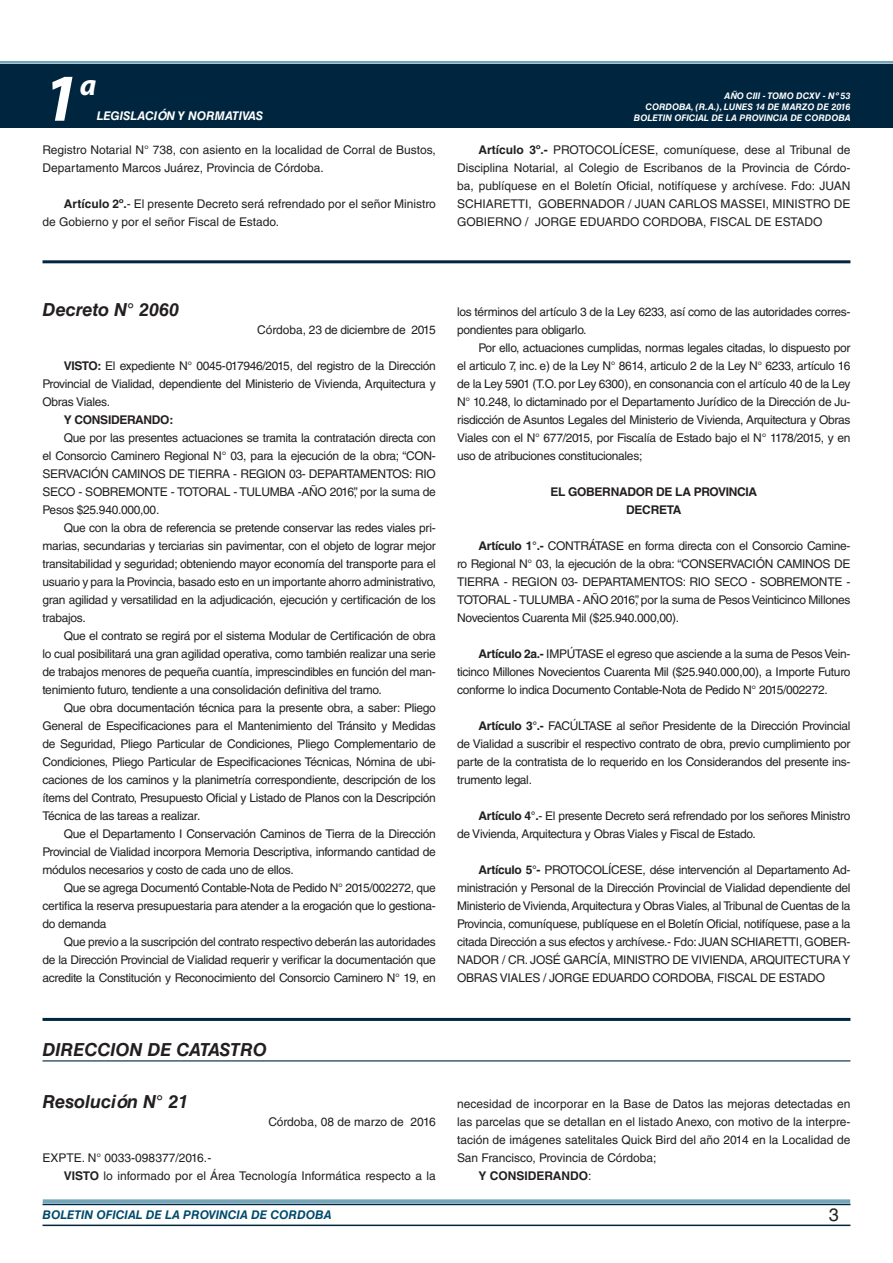
<style>
.page{position:relative;width:893px;height:1263px;background:#fff}
.page>*{position:absolute;margin:0;border:0;box-sizing:border-box;transform-origin:0 0}
.t1{font:italic 700 67.5px "Myriad Pro";color:#fff}
.t2{font:italic 700 30px "Myriad Pro";color:#fff}
.DOC__N{font:italic 700 18px "Helvetica LT Std";color:#231f20}
.NOMBRE_DE_MINISTERIO{font:italic 700 18px "Helvetica LT Std";color:#231f20}
.t3{font:18px "Helvetica LT Std";color:#231f20}
.TEXTO_BASE{font:12px/18px "Helvetica LT Std";letter-spacing:-.025em;color:#231f20;text-align:justify}
.TEXTO_BASE-2{font:12px/18px "Helvetica LT Std";color:#231f20}
.TEXTO_BASE-3{font:700 12px "Helvetica LT Std";letter-spacing:-.025em;color:#231f20}
.t4{font:italic 700 12px "Helvetica LT Std";color:#004b6c}
.t5{font:italic 700 12px "Helvetica LT Std";color:#fff}
.TEXTO_BASE-4{font:700 12px "Helvetica LT Std";color:#231f20}
.t6{font:italic 700 9px/10.8px "Helvetica LT Std";color:#fff;text-align:right}
.s1{font-weight:700}
.s2{font-weight:400}
</style>
<div class="page">
<div style="left:0;top:61px;width:893px;height:6px;background:#fff;opacity:.75"></div>
<div style="left:0;top:64px;width:893px;height:64px;background:#00263f"></div>
<hr style="left:43px;top:1224px;width:807px;height:2px;background:#00263f">
<div style="left:42px;top:1198px;width:809px;height:8px;background:#fff;opacity:.75"></div>
<hr style="left:43px;top:1060px;width:807px;height:1px;background:#00263f">
<hr style="left:43px;top:260px;width:807px;height:3px;background:#00263f">
<hr style="left:43px;top:1018px;width:807px;height:3px;background:#00263f">
<h1 class="t1" style="left:43px;top:54px;width:38px">1</h1>
<h2 class="t2" style="left:80px;top:66px;width:18px">a</h2>
<p class="t5" style="left:97px;top:109px;width:168px">LEGISLACIÓN Y NORMATIVAS</p>
<p class="TEXTO_BASE-2" style="left:43px;top:141px;width:395px">Registro Notarial N° 738, con asiento en la localidad de Corral de Bustos,<br>Departamento Marcos Juárez, Provincia de Córdoba.</p>
<p class="TEXTO_BASE-2" style="left:43px;top:195px;width:395px;text-indent:21px"><span class="s1">Artículo 2º.</span>- El presente Decreto será refrendado por el señor Ministro de Gobierno y por el señor Fiscal de Estado.</p>
<p class="t6" style="left:634px;top:91px;width:218px">AÑO CIII - TOMO DCXV - Nº 53<br>CORDOBA, (R.A.), LUNES 14 DE MARZO DE 2016<br>BOLETIN OFICIAL DE LA PROVINCIA DE CORDOBA</p>
<p class="TEXTO_BASE" style="left:457px;top:141px;width:395px;text-indent:21px"><span class="s1">Artículo 3º.-</span> PROTOCOLÍCESE, comuníquese, dese al Tribunal de Disciplina Notarial, al Colegio de Escribanos de la Provincia de Córdo&shy;ba, publíquese en el Boletín Oficial, notifíquese y archívese. Fdo: JUAN SCHIARETTI, GOBERNADOR / JUAN CARLOS MASSEI, MINISTRO DE GOBIERNO / JORGE EDUARDO CORDOBA, FISCAL DE ESTADO</p>
<p class="DOC__N" style="left:43px;top:298px;width:138px">Decreto N° 2060</p>
<p class="TEXTO_BASE" style="left:257px;top:321px;width:180px">Córdoba, 23 de diciembre de 2015</p>
<p class="TEXTO_BASE" style="left:43px;top:357px;width:395px;text-indent:21px"><span class="s1">VISTO:</span> El expediente N° 0045-017946/2015, del registro de la Dirección Provincial de Vialidad, dependiente del Ministerio de Vivienda, Arquitectura y Obras Viales.</p>
<p class="TEXTO_BASE-3" style="left:64px;top:412px;width:111px">Y CONSIDERANDO:</p>
<p class="TEXTO_BASE" style="left:43px;top:429px;width:395px;text-indent:21px">Que por las presentes actuaciones se tramita la contratación directa con el Consorcio Caminero Regional N° 03, para la ejecución de la obra; “CON-SERVACIÓN CAMINOS DE TIERRA - REGION 03- DEPARTAMENTOS: RIO SECO - SOBREMONTE - TOTORAL - TULUMBA -AÑO 2016”, por la suma de Pesos $25.940.000,00.</p>
<p class="TEXTO_BASE" style="left:43px;top:519px;width:395px;text-indent:21px">Que con la obra de referencia se pretende conservar las redes viales pri&shy;marias, secundarias y terciarias sin pavimentar, con el objeto de lograr mejor transitabilidad y seguridad; obteniendo mayor economía del transporte para el usuario y para la Provincia, basado esto en un importante ahorro administrativo, gran agilidad y versatilidad en la adjudicación, ejecución y certificación de los trabajos.</p>
<p class="TEXTO_BASE" style="left:43px;top:627px;width:395px;text-indent:21px">Que el contrato se regirá por el sistema Modular de Certificación de obra lo cual posibilitará una gran agilidad operativa, como también realizar una serie de trabajos menores de pequeña cuantía, imprescindibles en función del man&shy;tenimiento futuro, tendiente a una consolidación definitiva del tramo.</p>
<p class="TEXTO_BASE" style="left:43px;top:699px;width:395px;text-indent:21px">Que obra documentación técnica para la presente obra, a saber: Pliego General de Especificaciones para el Mantenimiento del Tránsito y Medidas de Seguridad, Pliego Particular de Condiciones, Pliego Complementario de Condiciones, Pliego Particular de Especificaciones Técnicas, Nómina de ubi&shy;caciones de los caminos y la planimetría correspondiente, descripción de los ítems del Contrato, Presupuesto Oficial y Listado de Planos con la Descripción Técnica de las tareas a realizar.</p>
<p class="TEXTO_BASE" style="left:43px;top:825px;width:395px;text-indent:21px">Que el Departamento I Conservación Caminos de Tierra de la Dirección Provincial de Vialidad incorpora Memoria Descriptiva, informando cantidad de módulos necesarios y costo de cada uno de ellos.</p>
<p class="TEXTO_BASE" style="left:43px;top:879px;width:395px;text-indent:21px">Que se agrega Documentó Contable-Nota de Pedido N° 2015/002272, que certifica la reserva presupuestaria para atender a la erogación que lo gestiona&shy;do demanda</p>
<p class="TEXTO_BASE" style="left:43px;top:933px;width:395px;text-indent:21px">Que previo a la suscripción del contrato respectivo deberán las autoridades de la Dirección Provincial de Vialidad requerir y verificar la documentación que acredite la Constitución y Reconocimiento del Consorcio Caminero N° 19, en</p>
<p class="TEXTO_BASE" style="left:457px;top:303px;width:395px">los términos del artículo 3 de la Ley 6233, así como de las autoridades corres&shy;pondientes para obligarlo.</p>
<p class="TEXTO_BASE" style="left:457px;top:339px;width:395px;text-indent:21px">Por ello, actuaciones cumplidas, normas legales citadas, lo dispuesto por el articulo 7, inc. e) de la Ley N° 8614, articulo 2 de la Ley N° 6233, artículo 16 de la Ley 5901 (T.O. por Ley 6300), en consonancia con el artículo 40 de la Ley N° 10.248, lo dictaminado por el Departamento Jurídico de la Dirección de Ju&shy;risdicción de Asuntos Legales del Ministerio de Vivienda, Arquitectura y Obras Viales con el N° 677/2015, por Fiscalía de Estado bajo el N° 1178/2015, y en uso de atribuciones constitucionales;</p>
<p class="TEXTO_BASE-3" style="left:550px;top:484px;width:208px">EL GOBERNADOR DE LA PROVINCIA</p>
<p class="TEXTO_BASE-3" style="left:626px;top:502px;width:57px">DECRETA</p>
<p class="TEXTO_BASE" style="left:457px;top:537px;width:395px;text-indent:21px"><span class="s1">Artículo 1°.-</span> CONTRÁTASE en forma directa con el Consorcio Camine&shy;ro Regional N° 03, la ejecución de la obra: “CONSERVACIÓN CAMINOS DE TIERRA - REGION 03- DEPARTAMENTOS: RIO SECO - SOBREMONTE - TOTORAL - TULUMBA - AÑO 2016”, por la suma de Pesos Veinticinco Millones Novecientos Cuarenta Mil ($25.940.000,00).</p>
<p class="TEXTO_BASE" style="left:457px;top:645px;width:395px;text-indent:21px"><span class="s1">Artículo 2a.-</span> IMPÚTASE el egreso que asciende a la suma de Pesos Vein&shy;ticinco Millones Novecientos Cuarenta Mil ($25.940.000,00), a Importe Futuro conforme lo indica Documento Contable-Nota de Pedido N° 2015/002272.</p>
<p class="TEXTO_BASE" style="left:457px;top:717px;width:395px;text-indent:21px"><span class="s1">Artículo 3°.-</span> FACÚLTASE al señor Presidente de la Dirección Provincial de Vialidad a suscribir el respectivo contrato de obra, previo cumplimiento por parte de la contratista de lo requerido en los Considerandos del presente ins&shy;trumento legal.</p>
<p class="TEXTO_BASE" style="left:457px;top:807px;width:395px;text-indent:21px"><span class="s1">Artículo 4°.</span>- El presente Decreto será refrendado por los señores Ministro de Vivienda, Arquitectura y Obras Viales y Fiscal de Estado.</p>
<p class="TEXTO_BASE" style="left:457px;top:861px;width:395px;text-indent:21px"><span class="s1">Artículo 5°-</span> PROTOCOLÍCESE, dése intervención al Departamento Ad&shy;ministración y Personal de la Dirección Provincial de Vialidad dependiente del Ministerio de Vivienda, Arquitectura y Obras Viales, al Tribunal de Cuentas de la Provincia, comuníquese, publíquese en el Boletín Oficial, notifíquese, pase a la citada Dirección a sus efectos y archívese.- Fdo: JUAN SCHIARETTI, GOBER-NADOR / CR. JOSÉ GARCÍA, MINISTRO DE VIVIENDA, ARQUITECTURA Y OBRAS VIALES / JORGE EDUARDO CORDOBA, FISCAL DE ESTADO</p>
<p class="NOMBRE_DE_MINISTERIO" style="left:43px;top:1039px;width:226px">DIRECCION DE CATASTRO</p>
<p class="DOC__N" style="left:43px;top:1090px;width:147px">Resolución N° 21</p>
<p class="TEXTO_BASE-2" style="left:268px;top:1113px;width:169px">Córdoba, 08 de marzo de 2016</p>
<p class="TEXTO_BASE-2" style="left:43px;top:1149px;width:170px">EXPTE. N° 0033-098377/2016.-</p>
<p class="TEXTO_BASE-2" style="left:64px;top:1167px;width:374px"><span class="s1">VISTO</span> lo informado por el Área Tecnología Informática respecto a la</p>
<p class="TEXTO_BASE" style="left:457px;top:1095px;width:395px">necesidad de incorporar en la Base de Datos las mejoras detectadas en las parcelas que se detallan en el listado Anexo, con motivo de la interpre&shy;tación de imágenes satelitales Quick Bird del año 2014 en la Localidad de San Francisco, Provincia de Córdoba;</p>
<p class="TEXTO_BASE-4" style="left:478px;top:1168px;width:115px">Y CONSIDERANDO<span class="s2">:</span></p>
<p class="t4" style="left:43px;top:1208px;width:290px">BOLETIN OFICIAL DE LA PROVINCIA DE CORDOBA</p>
<h3 class="t3" style="left:829px;top:1204px;width:12px">3</h3>
</div>
